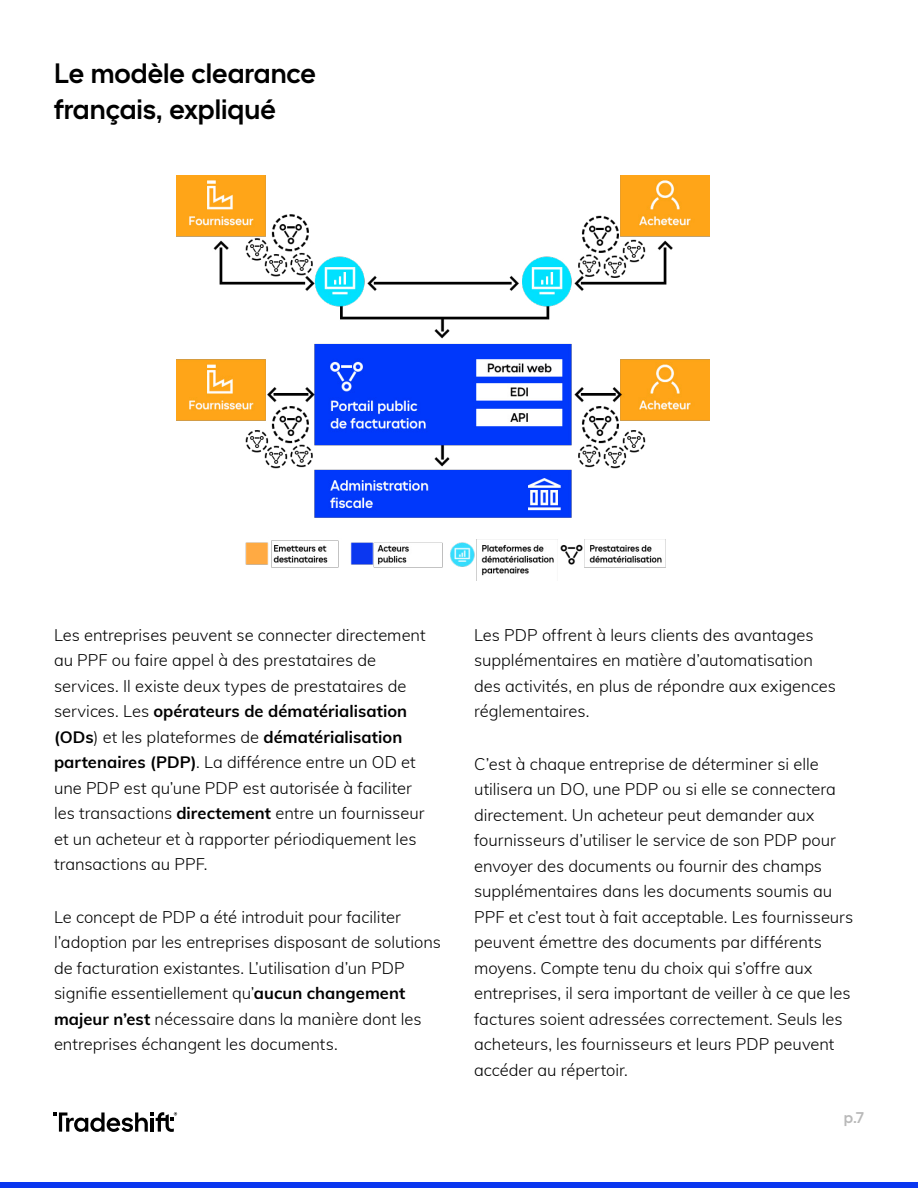
<style>
.page{position:relative;width:918px;height:1188px;background:#fff}
.page>*{position:absolute;margin:0;border:0;box-sizing:border-box;transform-origin:0 0}
.t1{font:500 27px/36px "Tradeshift";color:#000}
.t2{font:300 16.5px/25.5px "Muli";color:#000}
.t3{font:500 15px "Tradeshift";color:#b9b9b9}
.s1{font-weight:700}
</style>
<div class="page">
<svg style="left:54px;top:1112px;width:123px;height:20px"></svg>
<div style="left:0;top:1182px;width:918px;height:6px;background:#0a37f0"></div>
<img style="left:176px;top:176px;width:533px;height:405px">
<h1 class="t1" style="left:54px;top:55px;width:263px">Le modèle clearance français, expliqué</h1>
<p class="t2" style="left:54px;top:621px;width:373px">Les entreprises peuvent se connecter directement au PPF ou faire appel à des prestataires de services. Il existe deux types de prestataires de services. Les <span class="s1">opérateurs de dématérialisation (ODs</span>) et les plateformes de <span class="s1">dématérialisation partenaires (PDP)</span>. La différence entre un OD et une PDP est qu’une PDP est autorisée à faciliter les transactions <span class="s1">directement</span> entre un fournisseur et un acheteur et à rapporter périodiquement les transactions au PPF.</p>
<p class="t2" style="left:54px;top:903px;width:388px">Le concept de PDP a été introduit pour faciliter l’adoption par les entreprises disposant de solutions de facturation existantes. L’utilisation d’un PDP signifie essentiellement qu’<span class="s1">aucun changement majeur n’est</span> nécessaire dans la manière dont les entreprises échangent les documents.</p>
<p class="t2" style="left:474px;top:621px;width:363px">Les PDP offrent à leurs clients des avantages supplémentaires en matière d’automatisation des activités, en plus de répondre aux exigences réglementaires.</p>
<p class="t2" style="left:474px;top:750px;width:381px">C’est à chaque entreprise de déterminer si elle utilisera un DO, une PDP ou si elle se connectera directement. Un acheteur peut demander aux fournisseurs d’utiliser le service de son PDP pour envoyer des documents ou fournir des champs supplémentaires dans les documents soumis au PPF et c’est tout à fait acceptable. Les fournisseurs peuvent émettre des documents par différents moyens. Compte tenu du choix qui s’offre aux entreprises, il sera important de veiller à ce que les factures soient adressées correctement. Seuls les acheteurs, les fournisseurs et leurs PDP peuvent accéder au répertoir.</p>
<p class="t3" style="left:844px;top:1108px;width:22px">p.7</p>
</div>
